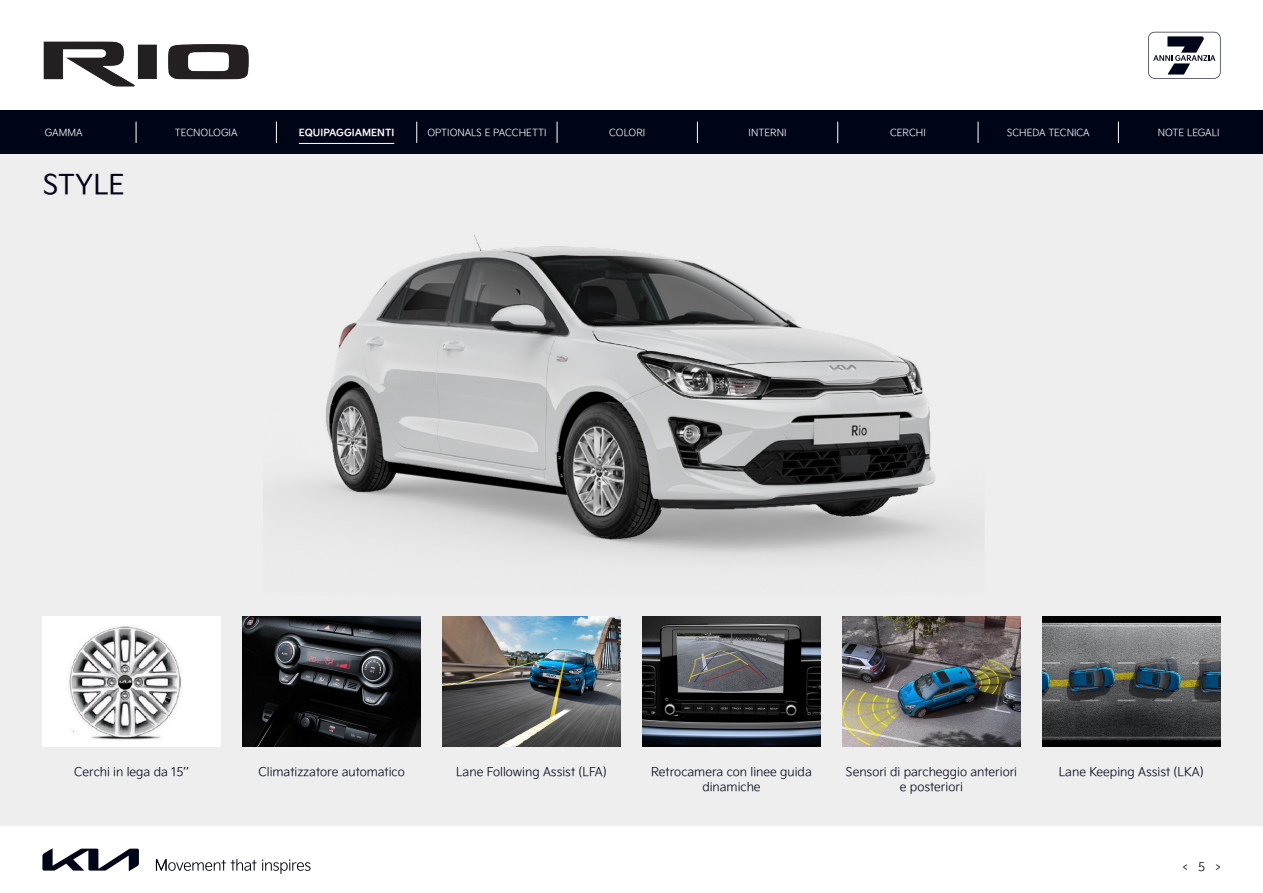
<style>
.page{position:relative;width:1263px;height:893px;background:#fff}
.page>*{position:absolute;margin:0;border:0;box-sizing:border-box;transform-origin:0 0}
.versione{font:27px "Kia Signature OTF Regular";color:#000519}
.testo_centrato{font:12px/14.4px "Kia Signature OTF Light";color:#000519;text-align:center}
.menu{font:9.75px "Kia Signature OTF Light";color:#fff}
.menu_attivo{font:9.75px "Kia Signature OTF Bold";color:#fff}
</style>
<div class="page">
<div style="left:0;top:110px;width:1263px;height:716px;background:#eeeeef"></div>
<svg style="left:42px;top:848px;width:97px;height:23px"></svg>
<svg style="left:262px;top:859px;width:49px;height:15px"></svg>
<svg style="left:156px;top:859px;width:100px;height:12px"></svg>
<svg style="left:1148px;top:32px;width:72px;height:47px"></svg>
<div style="left:0;top:110px;width:1263px;height:44px;background:#000519"></div>
<img style="left:43px;top:41px;width:206px;height:46px">
<img style="left:282px;top:235px;width:692px;height:325px">
<img style="left:42px;top:616px;width:179px;height:130px">
<img style="left:242px;top:616px;width:179px;height:130px">
<img style="left:442px;top:616px;width:179px;height:130px">
<img style="left:642px;top:616px;width:179px;height:130px">
<img style="left:842px;top:616px;width:179px;height:130px">
<img style="left:1042px;top:616px;width:179px;height:130px">
<svg style="left:136px;top:122px;width:1px;height:21px"></svg>
<svg style="left:557px;top:122px;width:1px;height:21px"></svg>
<svg style="left:697px;top:122px;width:1px;height:21px"></svg>
<svg style="left:837px;top:122px;width:1px;height:21px"></svg>
<svg style="left:978px;top:122px;width:1px;height:21px"></svg>
<svg style="left:1118px;top:122px;width:1px;height:21px"></svg>
<svg style="left:276px;top:122px;width:1px;height:21px"></svg>
<svg style="left:416px;top:122px;width:1px;height:21px"></svg>
<hr style="left:299px;top:143px;width:95px;height:1px;background:#fff">
<p class="menu" style="left:45px;top:125px;width:39px">GAMMA</p>
<p class="menu" style="left:175px;top:125px;width:64px">TECNOLOGIA</p>
<p class="menu_attivo" style="left:299px;top:125px;width:97px">EQUIPAGGIAMENTI</p>
<p class="menu" style="left:427px;top:125px;width:121px">OPTIONALS E PACCHETTI</p>
<p class="menu" style="left:609px;top:125px;width:38px">COLORI</p>
<p class="menu" style="left:749px;top:125px;width:39px">INTERNI</p>
<p class="menu" style="left:890px;top:125px;width:37px">CERCHI</p>
<p class="menu" style="left:1007px;top:125px;width:84px">SCHEDA TECNICA</p>
<p class="menu" style="left:1158px;top:125px;width:63px">NOTE LEGALI</p>
<p class="versione" style="left:42px;top:165px;width:84px">STYLE</p>
<p class="testo_centrato" style="left:74px;top:764px;width:117px">Cerchi in lega da 15’’</p>
<p class="testo_centrato" style="left:258px;top:764px;width:148px">Climatizzatore automatico</p>
<p class="testo_centrato" style="left:456px;top:764px;width:152px">Lane Following Assist (LFA)</p>
<p class="testo_centrato" style="left:651px;top:764px;width:162px">Retrocamera con linee guida dinamiche</p>
<p class="testo_centrato" style="left:846px;top:764px;width:173px">Sensori di parcheggio anteriori e posteriori</p>
<p class="testo_centrato" style="left:1059px;top:764px;width:147px">Lane Keeping Assist (LKA)</p>
<p class="testo_centrato" style="left:1183px;top:859px;width:39px">&lt; 5 &gt;</p>
</div>
